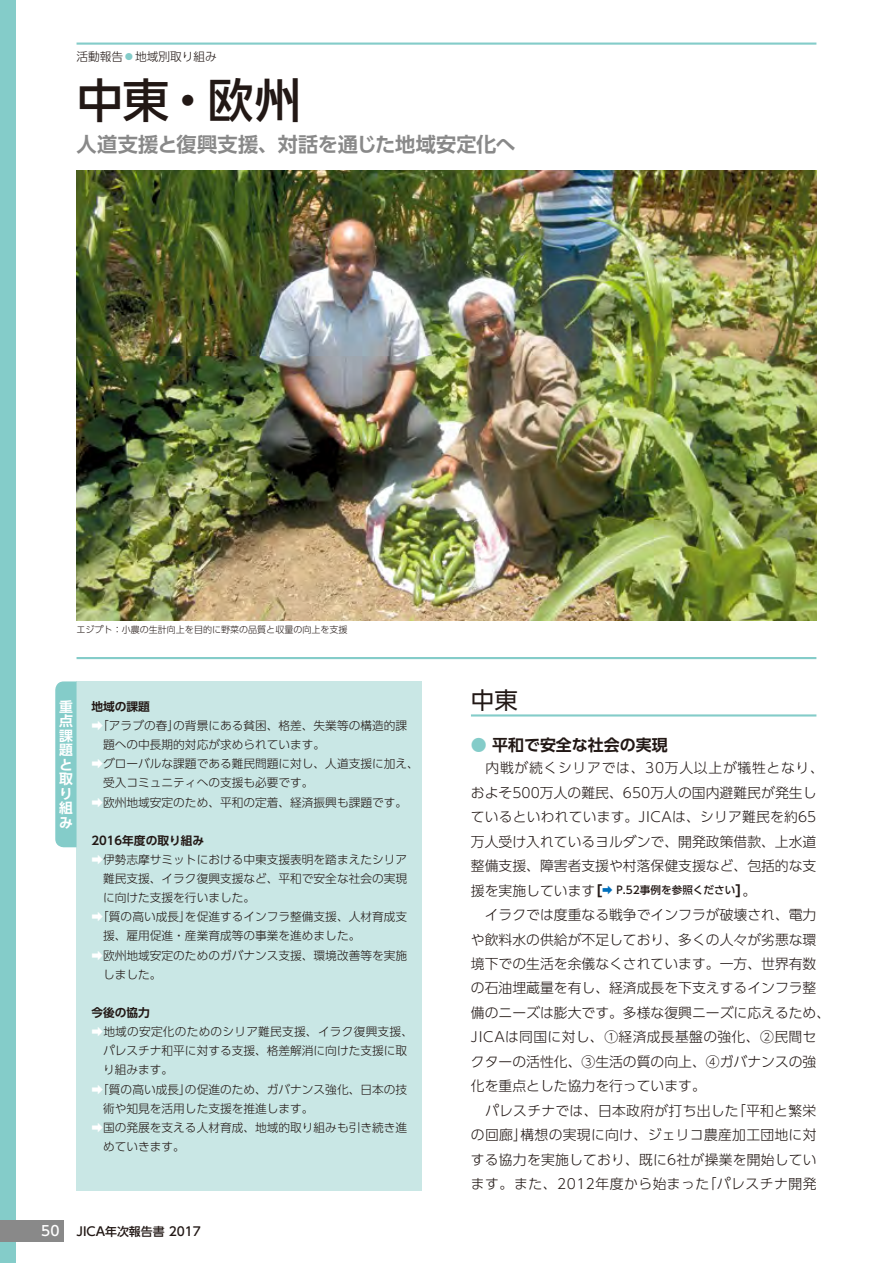
<style>
.page{position:relative;width:893px;height:1263px;background:#fff}
.page>*{position:absolute;margin:0;border:0;box-sizing:border-box;transform-origin:0 0}
.t1{font:500 46.8px "UD Shin Go Pro";color:#221815}
.t2{font:23.4px "UD Shin Go Pro";color:#221815}
.t3{font:700 20.25px "UD Shin Go Pro De";color:#898989}
.t4{font:700 15.9px "UD Shin Go Pro De";color:#221815}
.t5{font:300 13.8px/24.5px "UD Shin Go Pro";color:#221815}
.t6{font:700 13.8px/14.5px "UD Shin Go Pro De";color:#fff}
.t7{font:500 12.15px "UD Shin Go Pro";color:#221815}
.t8{font:300 11.7px "UD Shin Go Pro";color:#221815}
.t9{font:300 11.7px "UD Shin Go Pro";letter-spacing:.02em;color:#221815}
.t10{font:700 11.7px "UD Shin Go Pro De";color:#221815}
.t11{font:500 10.65px "UD Shin Go Pro";color:#221815}
.t12{font:300 9px "UD Shin Go Pro";color:#221815}
.s1{color:#84ccc9}
.s2{color:#fff}
.s3{font-size:13.8px;color:#fff}
.s4{font-size:11.85px}
.s5{font-weight:300;font-size:13.8px}
.s6{font-weight:800;font-size:13.8px}
.s7{color:#006fbc}
</style>
<div class="page">
<img style="left:77px;top:170px;width:739px;height:451px">
<div style="left:0;top:0;width:16px;height:1263px;background:#84ccc9"></div>
<hr style="left:77px;top:43px;width:739px;height:2px;background:#84ccc9">
<hr style="left:77px;top:657px;width:739px;height:2px;background:#84ccc9">
<hr style="left:471px;top:714px;width:345px;height:2px;background:#84ccc9">
<div style="left:77px;top:681px;width:345px;height:510px;background:#c9e7e5"></div>
<svg style="left:55px;top:681px;width:22px;height:166px;background:#88cdca"></svg>
<div style="left:0;top:1220px;width:64px;height:22px;background:#898989"></div>
<p class="t8" style="left:77px;top:47px;width:142px">活動報告<span class="s1">◦</span>地域別取り組み</p>
<h1 class="t1" style="left:77px;top:62px;width:226px">中東・欧州</h1>
<h3 class="t3" style="left:77px;top:128px;width:441px">人道支援と復興支援、対話を通じた地域安定化へ</h3>
<p class="t12" style="left:77px;top:622px;width:273px">エジプト：小農の生計向上を目的に野菜の品質と収量の向上を支援</p>
<p class="t6" style="left:59px;top:699px;width:15px">重点課題と取り組み</p>
<p class="t10" style="left:91px;top:697px;width:60px">地域の課題</p>
<p class="t8" style="left:91px;top:716px;width:317px"><span class="s2">➡</span>「アラブの春」の背景にある貧困、格差、失業等の構造的課</p>
<p class="t8" style="left:103px;top:735px;width:224px">題への中長期的対応が求められています。</p>
<p class="t8" style="left:91px;top:754px;width:329px"><span class="s2">➡</span>グローバルな課題である難民問題に対し、人道支援に加え、</p>
<p class="t8" style="left:103px;top:773px;width:212px">受入コミュニティへの支援も必要です。</p>
<p class="t8" style="left:91px;top:793px;width:317px"><span class="s2">➡</span>欧州地域安定のため、平和の定着、経済振興も課題です。</p>
<p class="t10" style="left:91px;top:831px;width:114px">2016年度の取り組み</p>
<p class="t8" style="left:91px;top:850px;width:317px"><span class="s2">➡</span>伊勢志摩サミットにおける中東支援表明を踏まえたシリア</p>
<p class="t8" style="left:103px;top:869px;width:306px">難民支援、イラク復興支援など、平和で安全な社会の実現</p>
<p class="t8" style="left:103px;top:888px;width:154px">に向けた支援を行いました。</p>
<p class="t8" style="left:91px;top:907px;width:317px"><span class="s2">➡</span>「質の高い成長」を促進するインフラ整備支援、人材育成支</p>
<p class="t8" style="left:103px;top:926px;width:259px">援、雇用促進・産業育成等の事業を進めました。</p>
<p class="t8" style="left:91px;top:946px;width:317px"><span class="s2">➡</span>欧州地域安定のためのガバナンス支援、環境改善等を実施</p>
<p class="t8" style="left:103px;top:965px;width:60px">しました。</p>
<p class="t10" style="left:91px;top:1003px;width:60px">今後の協力</p>
<p class="t9" style="left:91px;top:1022px;width:323px"><span class="s2">➡</span>地域の安定化のためのシリア難民支援、イラク復興支援、</p>
<p class="t8" style="left:103px;top:1041px;width:306px">パレスチナ和平に対する支援、格差解消に向けた支援に取</p>
<p class="t8" style="left:103px;top:1060px;width:72px">り組みます。</p>
<p class="t8" style="left:91px;top:1080px;width:317px"><span class="s2">➡</span>「質の高い成長」の促進のため、ガバナンス強化、日本の技</p>
<p class="t8" style="left:103px;top:1099px;width:212px">術や知見を活用した支援を推進します。</p>
<p class="t8" style="left:91px;top:1118px;width:317px"><span class="s2">➡</span>国の発展を支える人材育成、地域的取り組みも引き続き進</p>
<p class="t8" style="left:103px;top:1137px;width:83px">めていきます。</p>
<p class="t7" style="left:41px;top:1221px;width:161px"><span class="s3">50</span> JICA<span class="s4">年次報告書</span> 2017</p>
<h2 class="t2" style="left:471px;top:682px;width:48px">中東</h2>
<p class="t4" style="left:471px;top:732px;width:198px"><span class="s1">●</span> 平和で安全な社会の実現</p>
<p class="t5" style="left:471px;top:755px;width:354px">　内戦が続くシリアでは、30万人以上が犠牲となり、およそ500万人の難民、650万人の国内避難民が発生しているといわれています。JICAは、シリア難民を約65万人受け入れているヨルダンで、開発政策借款、上水道整備支援、障害者支援や村落保健支援など、包括的な支</p>
<p class="t11" style="left:471px;top:882px;width:287px"><span class="s5">援を実施しています</span><span class="s6">［</span><span class="s7">➡</span> P.52事例を参照ください<span class="s6">］</span><span class="s5">。</span></p>
<p class="t5" style="left:471px;top:902px;width:361px">　イラクでは度重なる戦争でインフラが破壊され、電力や飲料水の供給が不足しており、多くの人々が劣悪な環境下での生活を余儀なくされています。一方、世界有数の石油埋蔵量を有し、経済成長を下支えするインフラ整備のニーズは膨大です。多様な復興ニーズに応えるため、<br>JICAは同国に対し、①経済成長基盤の強化、②民間セクターの活性化、③生活の質の向上、④ガバナンスの強化を重点とした協力を行っています。<br>　パレスチナでは、日本政府が打ち出した「平和と繁栄の回廊」構想の実現に向け、ジェリコ農産加工団地に対する協力を実施しており、既に6社が操業を開始しています。また、2012年度から始まった「パレスチナ開発</p>
</div>
